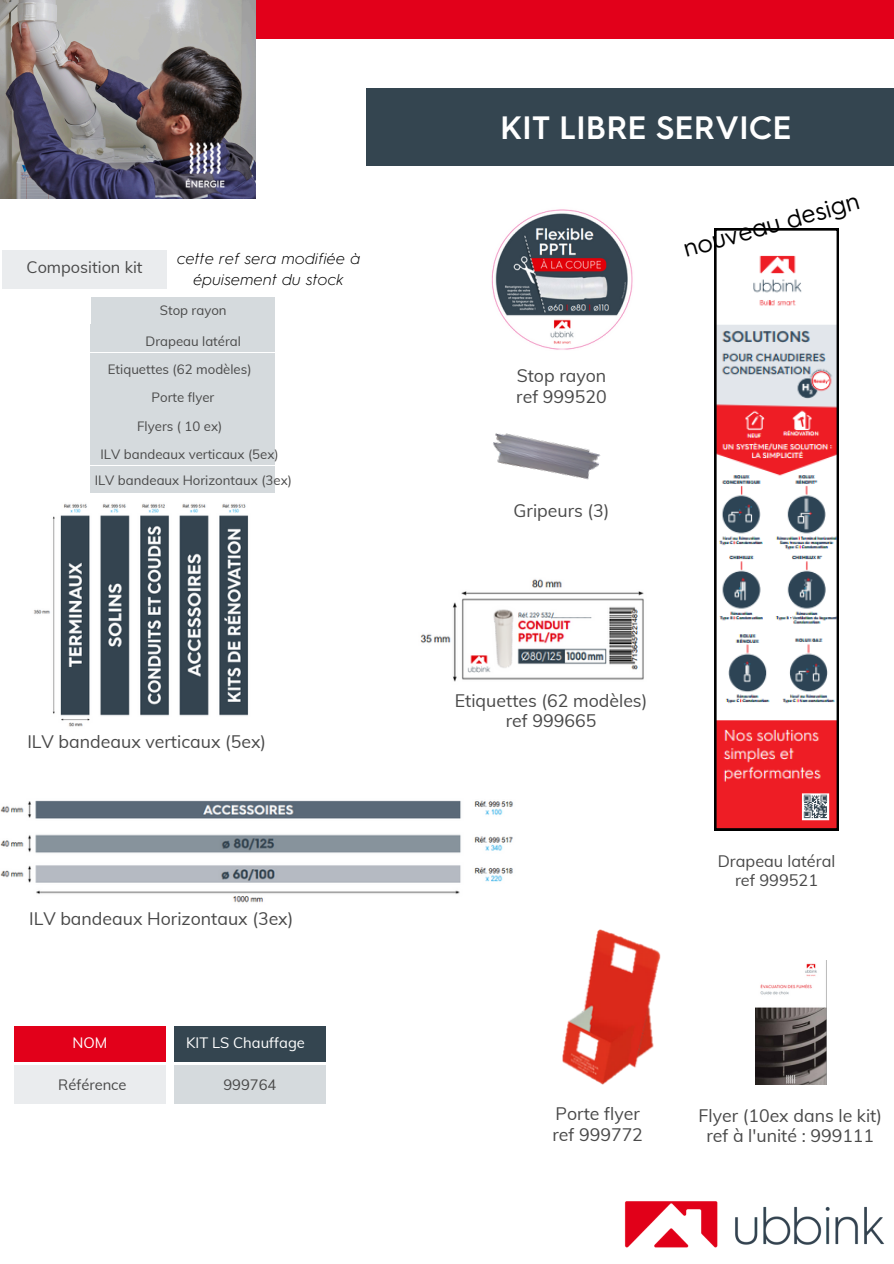
<style>
.page{position:relative;width:894px;height:1264px;background:#fff}
.page>*{position:absolute;margin:0;border:0;box-sizing:border-box;transform-origin:0 0}
.t1{font:600 32.4px "HGS3";color:#fff}
.t2{font:24.75px "HGS3";color:#000}
.t3{font:17.7px/20.9px "Muli";color:#494949;text-align:center}
.t4{font:16.2px/19px "Muli";color:#494949;text-align:center}
.t5{font:italic 300 15.75px/21.3px "HGS3";color:#000;text-align:center}
.t6{font:14.7px "Muli";color:#fff}
.t7{font:14.7px "Muli";color:#494949}
.t8{font:13.2px "Muli";color:#494949}
</style>
<div class="page">
<div style="left:366px;top:88px;width:527px;height:77px;background:#344550"></div>
<div style="left:0;top:0;width:893px;height:39px;background:#e2001a"></div>
<img style="left:624px;top:1201px;width:260px;height:47px">
<div style="left:14px;top:1064px;width:152px;height:39px;background:#eaecee"></div>
<div style="left:174px;top:1064px;width:152px;height:39px;background:#d5dadd"></div>
<div style="left:14px;top:1026px;width:152px;height:35px;background:#e2001a"></div>
<div style="left:174px;top:1026px;width:151px;height:35px;background:#344550"></div>
<div style="left:3px;top:250px;width:164px;height:38px;background:#eaecee"></div>
<div style="left:91px;top:381px;width:184px;height:27px;background:#d5dadd"></div>
<div style="left:91px;top:325px;width:184px;height:27px;background:#d5dadd"></div>
<div style="left:91px;top:297px;width:184px;height:27px;background:#d5dadd"></div>
<div style="left:91px;top:410px;width:184px;height:27px;background:#d5dadd"></div>
<div style="left:91px;top:438px;width:184px;height:27px;background:#d5dadd"></div>
<div style="left:91px;top:466px;width:184px;height:27px;background:#d5dadd"></div>
<div style="left:91px;top:353px;width:184px;height:27px;background:#d5dadd"></div>
<img style="left:420px;top:579px;width:224px;height:103px">
<img style="left:34px;top:504px;width:214px;height:223px">
<img style="left:491px;top:209px;width:142px;height:141px">
<img style="left:562px;top:929px;width:99px;height:156px">
<img style="left:0;top:800px;width:513px;height:103px">
<img style="left:755px;top:963px;width:70px;height:121px">
<img style="left:493px;top:433px;width:108px;height:47px">
<img style="left:0;top:0;width:255px;height:198px">
<img style="left:179px;top:132px;width:76px;height:65px">
<svg style="left:714px;top:228px;width:124px;height:602px"></svg>
<h3 class="t4" style="left:27px;top:257px;width:117px">Composition kit</h3>
<h3 class="t5" style="left:177px;top:247px;width:185px">cette ref sera modifiée à épuisement du stock</h3>
<p class="t8" style="left:160px;top:302px;width:68px">Stop rayon</p>
<h3 class="t8" style="left:145px;top:333px;width:97px">Drapeau latéral</h3>
<h3 class="t8" style="left:108px;top:361px;width:145px">Etiquettes (62 modèles)</h3>
<h3 class="t8" style="left:151px;top:389px;width:64px">Porte flyer</h3>
<h3 class="t8" style="left:137px;top:417px;width:86px">Flyers ( 10 ex)</h3>
<p class="t8" style="left:100px;top:446px;width:180px">ILV bandeaux verticaux (5ex)</p>
<p class="t8" style="left:95px;top:472px;width:199px">ILV bandeaux Horizontaux (3ex)</p>
<p class="t3" style="left:27px;top:731px;width:240px">ILV bandeaux verticaux (5ex)</p>
<h4 class="t3" style="left:29px;top:908px;width:266px">ILV bandeaux Horizontaux (3ex)</h4>
<p class="t6" style="left:73px;top:1033px;width:36px">NOM</p>
<p class="t7" style="left:58px;top:1075px;width:70px">Référence</p>
<p class="t6" style="left:186px;top:1033px;width:120px">KIT LS Chauffage</p>
<p class="t7" style="left:223px;top:1075px;width:54px">999764</p>
<p class="t1" style="left:500px;top:108px;width:293px">KIT LIBRE SERVICE</p>
<h5 class="t3" style="left:516px;top:364px;width:92px;text-align:left">Stop rayon ref 999520</h5>
<h5 class="t3" style="left:513px;top:499px;width:97px">Gripeurs (3)</h5>
<p class="t2" style="left:679px;top:235px;width:183px;rotate:-16deg">nouveau design</p>
<h3 class="t3" style="left:454px;top:689px;width:194px">Etiquettes (62 modèles) ref 999665</h3>
<p class="t4" style="left:717px;top:851px;width:119px">Drapeau latéral ref 999521</p>
<h5 class="t3" style="left:552px;top:1102px;width:92px;text-align:left">Porte flyer ref 999772</h5>
<h3 class="t3" style="left:698px;top:1104px;width:185px">Flyer (10ex dans le kit) ref à l'unité : 999111</h3>
</div>
